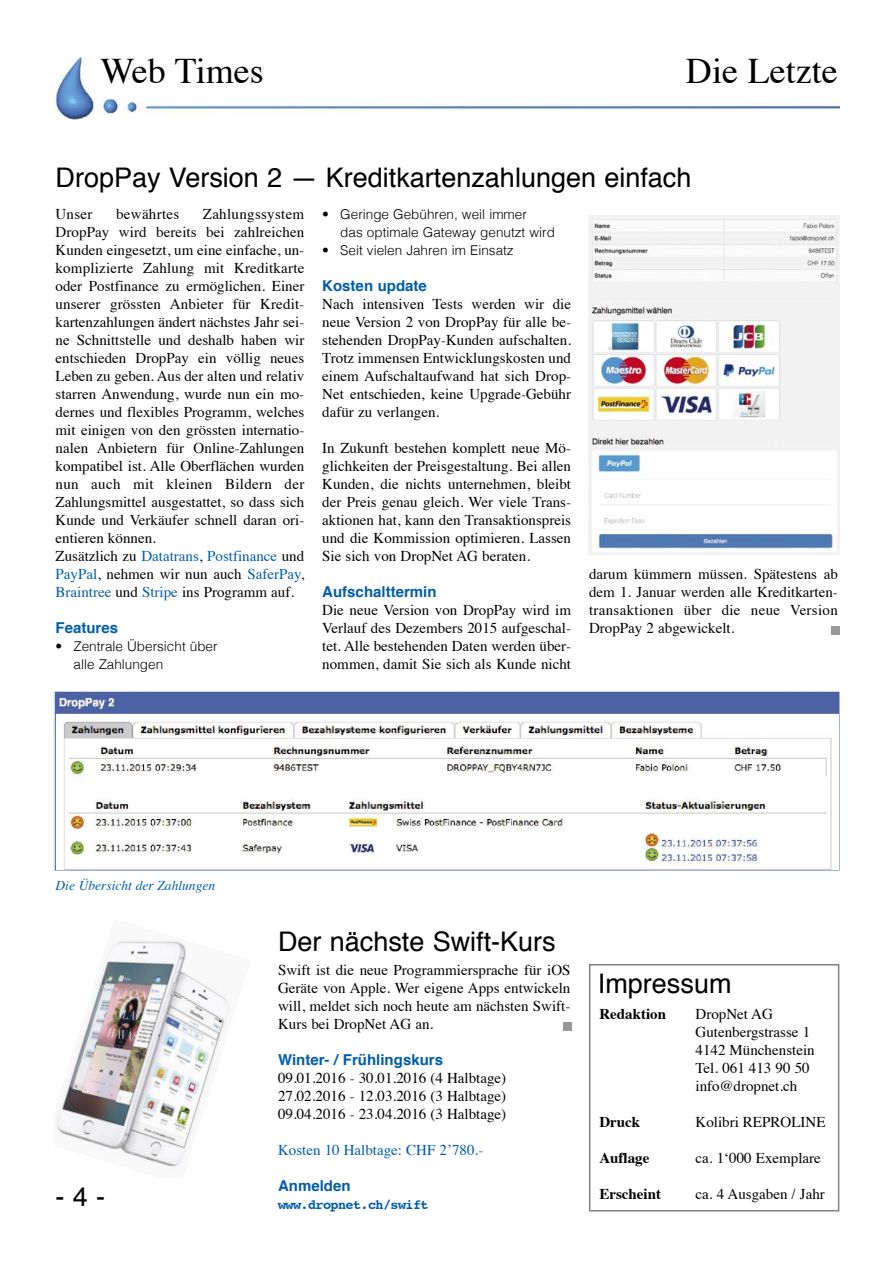
<style>
.page{position:relative;width:893px;height:1263px;background:#fff}
.page>*{position:absolute;margin:0;border:0;box-sizing:border-box;transform-origin:0 0}
.t1{font:36px "Times";color:#000}
.t2{font:27px "Helvetica";color:#000}
.t3{font:15px/18px "Times";color:#000;text-align:justify}
.t4{font:700 15px "Helvetica";color:#005dad}
.t5{font:700 15px "Times";color:#000}
.t6{font:15px "Times";color:#005dad}
.t7{font:15px "Times";letter-spacing:.02em;color:#000}
.t8{font:300 13.5px/18px "Helvetica";color:#000}
.t9{font:italic 13.5px "Times";color:#005dad}
.t10{font:700 13.5px "Courier";letter-spacing:-.045em;color:#005dad}
.s1{color:#005dad}
</style>
<div class="page">
<img style="left:56px;top:938px;width:173px;height:229px">
<img style="left:56px;top:57px;width:783px;height:64px">
<div style="left:99px;top:57px;width:250px;height:41px;background:#fff"></div>
<div style="left:564px;top:1022px;width:8px;height:8px;background:#999"></div>
<div style="left:589px;top:964px;width:250px;height:248px;border:2px solid #808080"></div>
<img style="left:55px;top:693px;width:783px;height:177px">
<img style="left:589px;top:215px;width:250px;height:340px">
<div style="left:831px;top:627px;width:8px;height:8px;background:#999"></div>
<h1 class="t1" style="left:100px;top:56px;width:165px">Web Times</h1>
<h1 class="t1" style="left:686px;top:56px;width:153px">Die Letzte</h1>
<h2 class="t2" style="left:55px;top:166px;width:637px">DropPay Version 2 — Kreditkartenzahlungen einfach</h2>
<p class="t3" style="left:55px;top:206px;width:250px;text-align:left;text-indent:147px">Zahlungssystem DropPay wird bereits bei zahlreichen Kunden eingesetzt, um eine einfache, un&shy;komplizierte Zahlung mit Kreditkarte oder Postfinance zu ermöglichen. Einer unserer grössten Anbieter für Kredit - karten zahlungen ändert nächstes Jahr sei&shy;ne Schnittstelle und deshalb haben wir entschieden DropPay ein völlig neues Leben zu geben. Aus der alten und relativ starren Anwendung, wurde nun ein mo&shy;dernes und flexibles Programm, welches mit einigen von den grössten internatio&shy;nalen Anbietern für Online-Zahlungen kompatibel ist. Alle Oberflächen wurden nun auch mit kleinen Bildern der Zahlungsmittel ausgestattet, so dass sich Kunde und Verkäufer schnell daran ori&shy;entieren können.<br>Zusätzlich zu <span class="s1">Datatrans</span>, <span class="s1">Postfinance</span> und <span class="s1">PayPal</span>, nehmen wir nun auch <span class="s1">SaferPay</span>, <span class="s1">Braintree</span> und <span class="s1">Stripe</span> ins Programm auf.</p>
<p class="t4" style="left:55px;top:621px;width:64px">Features</p>
<p class="t8" style="left:73px;top:638px;width:146px;text-indent:-18px">• Zentrale Übersicht über alle Zahlungen</p>
<p class="t3" style="left:55px;top:206px;width:39px">Unser</p>
<p class="t7" style="left:116px;top:208px;width:65px">bewährtes</p>
<p class="t8" style="left:340px;top:206px;width:216px;text-indent:-18px">• Geringe Gebühren, weil immer<br>das optimale Gateway genutzt wird</p>
<p class="t8" style="left:322px;top:242px;width:193px">• Seit vielen Jahren im Einsatz</p>
<p class="t4" style="left:322px;top:279px;width:106px">Kosten update</p>
<p class="t3" style="left:322px;top:296px;width:250px">Nach intensiven Tests werden wir die neue Version 2 von DropPay für alle be&shy;stehenden DropPay-Kunden aufschalten.<br>Trotz immensen Entwicklungskosten und einem Aufschaltaufwand hat sich Drop - Net entschieden, keine Upgrade-Gebühr dafür zu verlangen.</p>
<p class="t3" style="left:322px;top:440px;width:250px">In Zukunft bestehen komplett neue Mö - glich keiten der Preisgestaltung. Bei allen Kunden, die nichts unternehmen, bleibt der Preis genau gleich. Wer viele Trans - aktionen hat, kann den Transaktionspreis und die Kommission optimieren. Lassen Sie sich von DropNet AG beraten.</p>
<p class="t4" style="left:322px;top:585px;width:116px">Aufschalttermin</p>
<p class="t3" style="left:322px;top:602px;width:250px">Die neue Version von DropPay wird im Verlauf des Dezembers 2015 aufgeschal&shy;tet. Alle bestehenden Daten werden über&shy;nommen, damit Sie sich als Kunde nicht</p>
<p class="t3" style="left:589px;top:566px;width:250px">darum kümmern müssen. Spätestens ab dem 1. Januar werden alle Kredit karten - transaktionen über die neue Version DropPay 2 abgewickelt.</p>
<p class="t9" style="left:56px;top:880px;width:161px">Die Übersicht der Zahlungen</p>
<h2 class="t2" style="left:55px;top:1185px;width:51px">- 4 -</h2>
<h2 class="t2" style="left:278px;top:930px;width:279px">Der nächste Swift-Kurs</h2>
<p class="t3" style="left:278px;top:962px;width:294px">Swift ist die neue Programmiersprache für iOS Geräte von Apple. Wer eigene Apps entwickeln will, meldet sich noch heute am nächsten Swift-Kurs bei DropNet AG an.</p>
<p class="t4" style="left:278px;top:1053px;width:166px">Winter- / Frühlingskurs</p>
<p class="t3" style="left:278px;top:1070px;width:230px">09.01.2016 - 30.01.2016 (4 Halbtage)<br>27.02.2016 - 12.03.2016 (3 Halbtage)<br>09.04.2016 - 23.04.2016 (3 Halbtage)</p>
<p class="t6" style="left:278px;top:1144px;width:207px">Kosten 10 Halbtage: CHF 2’780.-</p>
<p class="t4" style="left:278px;top:1179px;width:74px">Anmelden</p>
<p class="t10" style="left:278px;top:1199px;width:152px">www.dropnet.ch/swift</p>
<h2 class="t2" style="left:598px;top:973px;width:135px">Impressum</h2>
<p class="t5" style="left:599px;top:1007px;width:68px">Redaktion</p>
<p class="t3" style="left:695px;top:1006px;width:121px;text-align:left">DropNet AG<br>Gutenbergstrasse 1<br>4142 Münchenstein<br>Tel. 061 413 90 50 info@dropnet.ch</p>
<p class="t5" style="left:599px;top:1115px;width:42px">Druck</p>
<p class="t3" style="left:695px;top:1114px;width:131px">Kolibri REPROLINE</p>
<p class="t5" style="left:599px;top:1151px;width:51px">Auflage</p>
<p class="t3" style="left:695px;top:1150px;width:127px">ca. 1‘000 Exemplare</p>
<p class="t5" style="left:599px;top:1187px;width:63px">Erscheint</p>
<p class="t3" style="left:695px;top:1186px;width:131px">ca. 4 Ausgaben / Jahr</p>
</div>
